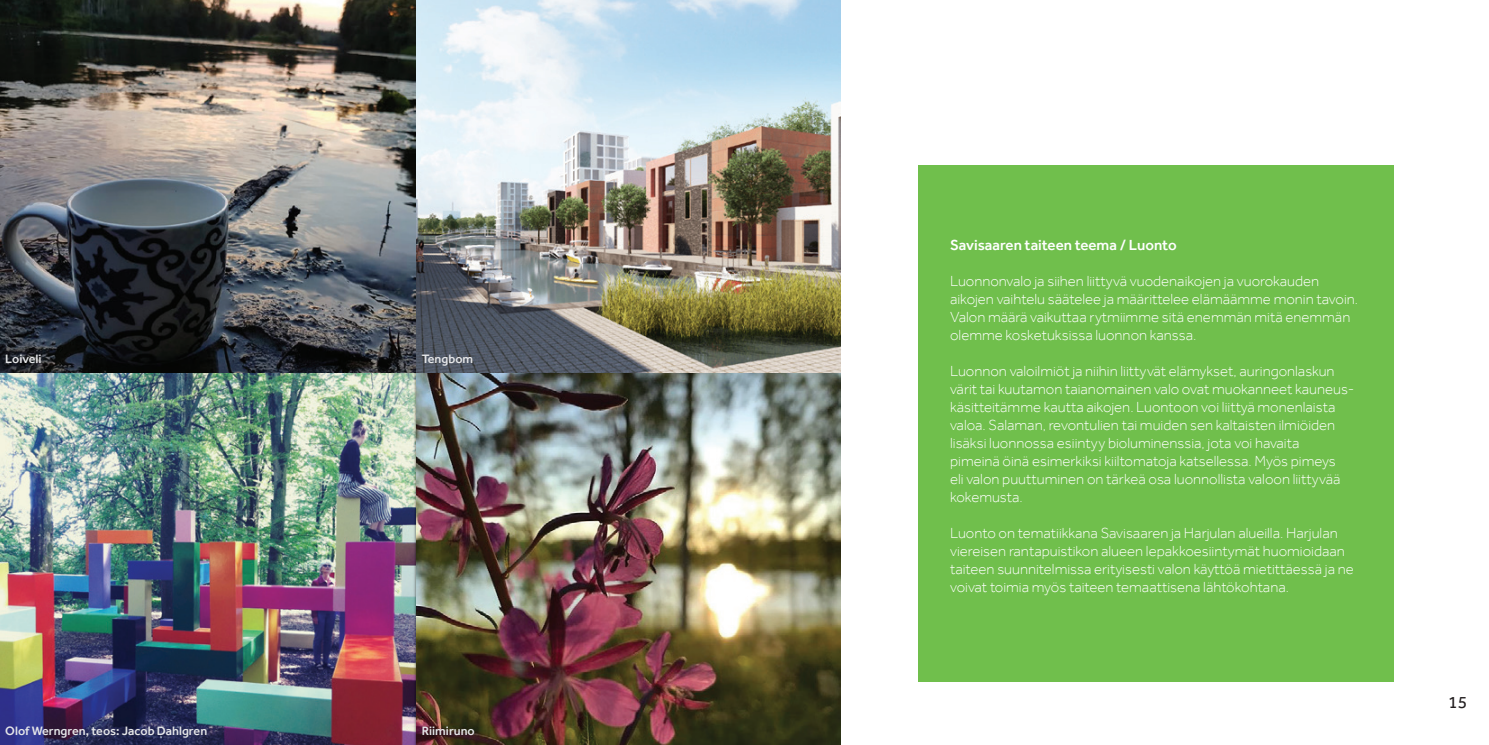
<style>
.page{position:relative;width:1489px;height:745px;background:#fff}
.page>*{position:absolute;margin:0;border:0;box-sizing:border-box;transform-origin:0 0}
.t1{font:17.5px "Effra";color:#231f20}
.t2{font:300 15px/18px "Effra";color:#fff}
.t3{font:500 15px "Effra";color:#fff}
.t4{font:500 12.5px "Effra";color:#e6e7e9}
</style>
<div class="page">
<div style="left:918px;top:165px;width:475px;height:516px;background:#70bf4c"></div>
<img style="left:0;top:0;width:840px;height:744px">
<p class="t4" style="left:5px;top:351px;width:38px">Loiveli</p>
<p class="t4" style="left:422px;top:351px;width:53px">Tengbom</p>
<p class="t4" style="left:5px;top:723px;width:203px">Olof Werngren, teos: Jacob Dahlgren</p>
<p class="t4" style="left:422px;top:723px;width:54px">Riimiruno</p>
<p class="t3" style="left:950px;top:236px;width:228px">Savisaaren taiteen teema / Luonto</p>
<p class="t2" style="left:950px;top:272px;width:409px">Luonnonvalo ja siihen liittyvä vuodenaikojen ja vuorokauden aikojen vaihtelu säätelee ja määrittelee elämäämme monin tavoin.<br>Valon määrä vaikuttaa rytmiimme sitä enemmän mitä enemmän olemme kosketuksissa luonnon kanssa.</p>
<p class="t2" style="left:950px;top:362px;width:405px">Luonnon valoilmiöt ja niihin liittyvät elämykset, auringonlaskun värit tai kuutamon taianomainen valo ovat muokanneet kauneus&shy;käsitteitämme kautta aikojen. Luontoon voi liittyä monenlaista valoa. Salaman, revontulien tai muiden sen kaltaisten ilmiöiden lisäksi luonnossa esiintyy bioluminenssia, jota voi havaita<br>pimeinä öinä esimerkiksi kiiltomatoja katsellessa. Myös pimeys<br>eli valon puuttuminen on tärkeä osa luonnollista valoon liittyvää kokemusta.</p>
<p class="t2" style="left:950px;top:524px;width:405px">Luonto on tematiikkana Savisaaren ja Harjulan alueilla. Harjulan viereisen rantapuistikon alueen lepakkoesiintymät huomioidaan taiteen suunnitelmissa erityisesti valon käyttöä mietittäessä ja ne voivat toimia myös taiteen temaattisena lähtökohtana.</p>
<p class="t1" style="left:1447px;top:691px;width:21px">15</p>
</div>
